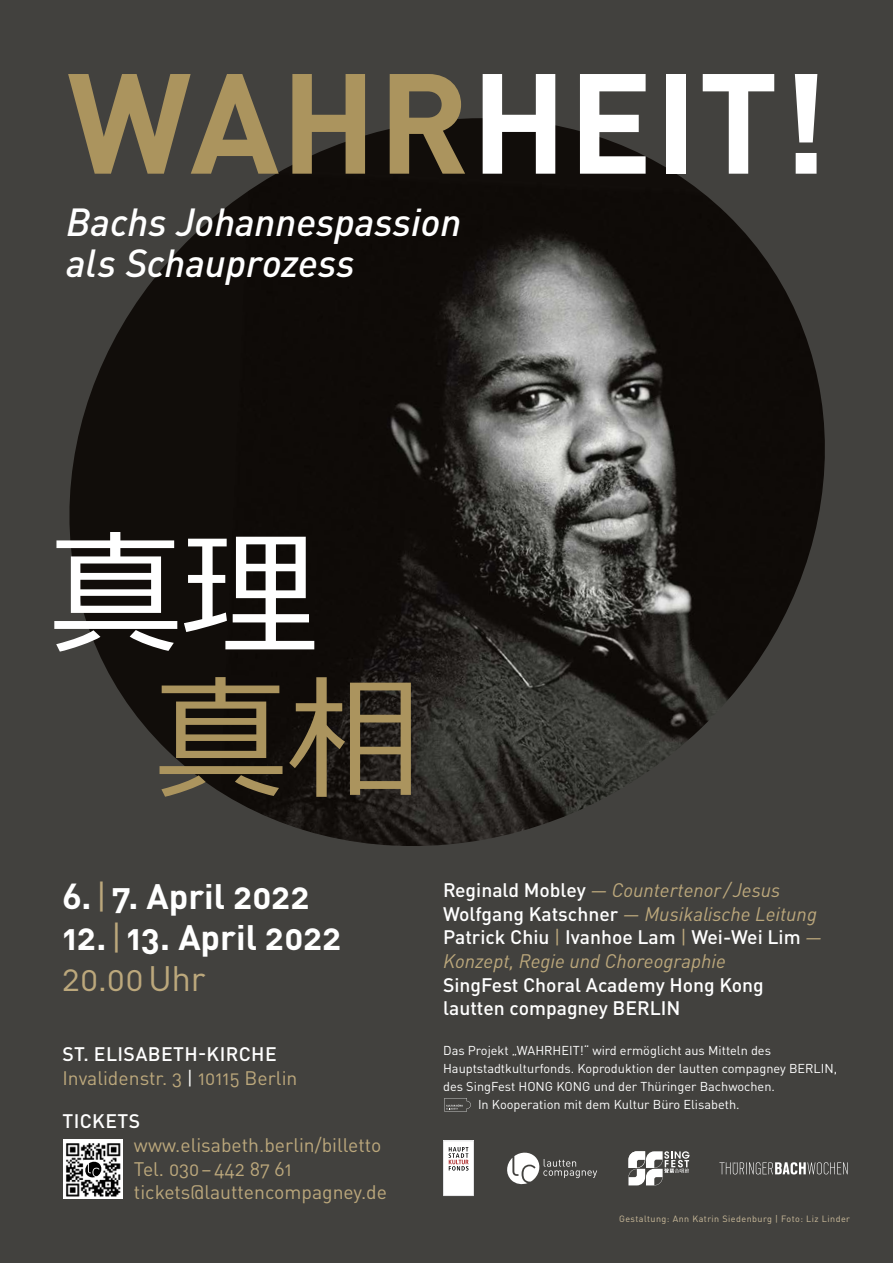
<style>
.page{position:relative;width:893px;height:1263px;background:#42413e}
.page>*{position:absolute;margin:0;border:0;box-sizing:border-box;transform-origin:0 0}
.t1{font:700 139.95px "DINOT";letter-spacing:.01em;color:#fff}
.t2{font:133.8px "Meiryo";color:#fff}
.t3{font:133.8px "Meiryo";color:#ab945e}
.t4{font:italic 500 38.7px/41.4px "DINOT";color:#fff}
.t5{font:700 34.95px/40.8px "DINOT";color:#fff}
.t6{font:italic 19.35px/23.7px "DINOT";color:#bca87c}
.t7{font:19.35px/23.7px "DINOT";color:#bca87c}
.t8{font:500 19.35px/23.7px "DINOT";color:#fff}
.t9{font:500 19.35px "DINOT";letter-spacing:.02em;color:#fff}
.t10{font:12.75px "DINOT";color:#fff}
.t11{font:9px "DINOT";letter-spacing:.05em;color:#cdbd9c}
.s1{color:#ab945e}
.s2{font-weight:400;color:#bca87c}
.s3{font-weight:500;font-style:normal;color:#fff}
.s4{font-style:normal}
.s5{font-weight:500;color:#fff}
.s6{color:#fff}
</style>
<div class="page">
<img style="left:69px;top:118px;width:756px;height:728px">
<svg style="left:719px;top:1162px;width:129px;height:12px"></svg>
<svg style="left:507px;top:1152px;width:90px;height:33px"></svg>
<svg style="left:443px;top:1141px;width:31px;height:55px;background:#ebe8e8"></svg>
<svg style="left:628px;top:1151px;width:62px;height:34px"></svg>
<svg style="left:444px;top:1098px;width:27px;height:13px"></svg>
<img style="left:63px;top:1139px;width:60px;height:60px">
<div style="left:84px;top:1160px;width:19px;height:18px;background:#fff"></div>
<svg style="left:85px;top:1161px;width:17px;height:17px"></svg>
<h1 class="t1" style="left:67px;top:32px;width:762px"><span class="s1">WAHR</span>HEIT!</h1>
<h3 class="t4" style="left:66px;top:200px;width:397px">Bachs Johannespassion als Schauprozess</h3>
<h2 class="t2" style="left:49px;top:519px;width:269px">真理</h2>
<h2 class="t3" style="left:154px;top:664px;width:269px">真相</h2>
<h3 class="t5" style="left:62px;top:875px;width:281px">6.<span class="s2">|</span>7. April 2022<br>12.<span class="s2">|</span> 13. April 2022<br><span class="s2">20.00Uhr</span></h3>
<h3 class="t6" style="left:443px;top:878px;width:381px"><span class="s3">Reginald Mobley</span> — Countertenor/ Jesus <span class="s3">Wolfgang Katschner</span> — Musikalische Leitung <span class="s3">Patrick Chiu</span> <span class="s4">|</span> <span class="s3">Ivanhoe Lam</span> <span class="s4">|</span> <span class="s3">Wei-Wei Lim</span> — Konzept, Regie und Choreographie</h3>
<h3 class="t8" style="left:443px;top:972px;width:322px">SingFest Choral Academy Hong Kong lautten compagney BERLIN</h3>
<p class="t10" style="left:443px;top:1043px;width:329px">Das Projekt „WAHRHEIT!“ wird ermöglicht aus Mitteln des</p>
<p class="t10" style="left:443px;top:1061px;width:396px">Hauptstadtkulturfonds. Koproduktion der lautten compagney BERLIN,</p>
<p class="t10" style="left:443px;top:1079px;width:333px">des SingFest HONG KONG und der Thüringer Bachwochen.</p>
<p class="t10" style="left:478px;top:1097px;width:263px">In Kooperation mit dem Kultur Büro Elisabeth.</p>
<h3 class="t7" style="left:62px;top:1042px;width:237px"><span class="s5">ST. ELISABETH-KIRCHE<br></span>Invalidenstr. 3 <span class="s6">|</span> 10115 Berlin</h3>
<h3 class="t9" style="left:62px;top:1109px;width:79px">TICKETS</h3>
<h3 class="t7" style="left:134px;top:1133px;width:255px">www.elisabeth.berlin/billetto<br>Tel. 030–442 87 61 tickets@lauttencompagney.de</h3>
<p class="t11" style="left:619px;top:1213px;width:232px">Gestaltung: Ann Katrin Siedenburg | Foto: Liz Linder</p>
</div>
